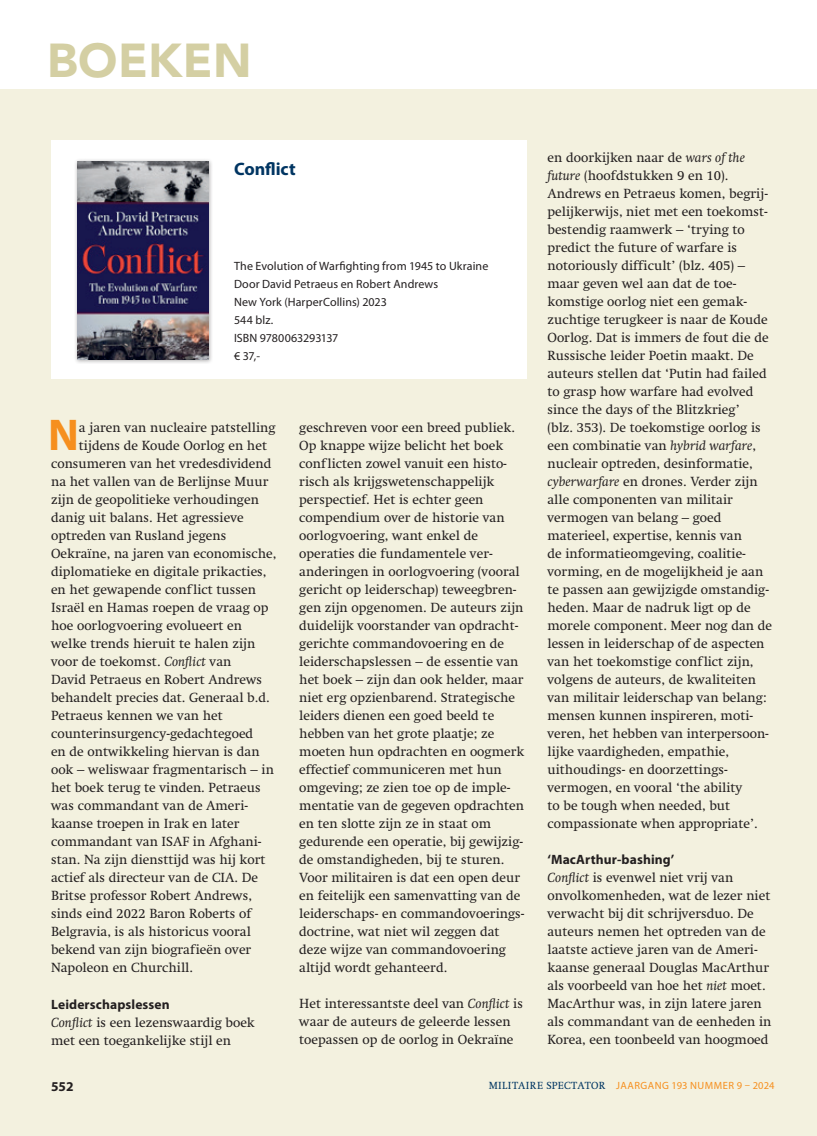
<style>
.page{position:relative;width:817px;height:1136px;background:#fff}
.page>*{position:absolute;margin:0;border:0;box-sizing:border-box;transform-origin:0 0}
.t1{font:900 47.25px "Avenir LT Std";letter-spacing:.01em;color:#d4cfa3}
.t2{font:700 44.7px "Myriad Pro";color:#f68f1e}
.t3{font:700 18px "Myriad Pro";letter-spacing:-.005em;color:#003562}
.t4{font:13.5px/18px "Swift LT Std";color:#231f20}
.t5{font:700 13.5px "Myriad Pro";letter-spacing:.01em;color:#231f20}
.t6{font:12px/18px "Myriad Pro";letter-spacing:.005em;color:#231f20}
.t7{font:10.5px "Myriad Pro";letter-spacing:.045em;color:#f68f1e}
.s1{font-style:italic}
.s2{font-family:"Swift LT Std";color:#003562}
</style>
<div class="page">
<div style="left:0;top:89px;width:816px;height:1046px;background:#f3f1df"></div>
<div style="left:51px;top:140px;width:475px;height:238px;background:#fff"></div>
<div style="left:73px;top:157px;width:140px;height:207px;background:#231f20;opacity:.35"></div>
<img style="left:77px;top:161px;width:132px;height:199px">
<h1 class="t1" style="left:47px;top:32px;width:206px">BOEKEN</h1>
<h3 class="t3" style="left:234px;top:157px;width:63px">Conflict</h3>
<p class="t6" style="left:234px;top:257px;width:256px">The Evolution of Warfighting from 1945 to Ukraine<br>Door David Petraeus en Robert Andrews<br>New York (HarperCollins) 2023<br>544 blz.<br>ISBN 9780063293137<br>€ 37,-</p>
<h2 class="t2" style="left:48px;top:406px;width:32px">N</h2>
<p class="t4" style="left:79px;top:419px;width:198px">a jaren van nucleaire patstelling</p>
<p class="t4" style="left:79px;top:437px;width:189px">tijdens de Koude Oorlog en het</p>
<p class="t4" style="left:51px;top:455px;width:222px">consumeren van het vredesdividend</p>
<p class="t4" style="left:51px;top:473px;width:219px">na het vallen van de Berlijnse Muur</p>
<p class="t4" style="left:51px;top:491px;width:209px">zijn de geopolitieke verhoudingen</p>
<p class="t4" style="left:51px;top:509px;width:194px">danig uit balans. Het agressieve</p>
<p class="t4" style="left:51px;top:527px;width:177px">optreden van Rusland jegens</p>
<p class="t4" style="left:51px;top:545px;width:227px">Oekraïne, na jaren van economische,</p>
<p class="t4" style="left:51px;top:563px;width:217px">diplomatieke en digitale prikacties,</p>
<p class="t4" style="left:51px;top:581px;width:206px">en het gewapende conflict tussen</p>
<p class="t4" style="left:51px;top:599px;width:219px">Israël en Hamas roepen de vraag op</p>
<p class="t4" style="left:51px;top:617px;width:192px">hoe oorlogvoering evolueert en</p>
<p class="t4" style="left:51px;top:635px;width:206px">welke trends hieruit te halen zijn</p>
<p class="t4" style="left:51px;top:653px;width:182px">voor de toekomst. <span class="s1">Conflict</span> van</p>
<p class="t4" style="left:51px;top:671px;width:213px">David Petraeus en Robert Andrews</p>
<p class="t4" style="left:51px;top:689px;width:220px">behandelt precies dat. Generaal b.d.</p>
<p class="t4" style="left:51px;top:707px;width:173px">Petraeus kennen we van het</p>
<p class="t4" style="left:51px;top:725px;width:204px">counterinsurgency-gedachtegoed</p>
<p class="t4" style="left:51px;top:743px;width:210px">en de ontwikkeling hiervan is dan</p>
<p class="t4" style="left:51px;top:761px;width:224px">ook – weliswaar fragmentarisch – in</p>
<p class="t4" style="left:51px;top:779px;width:211px">het boek terug te vinden. Petraeus</p>
<p class="t4" style="left:51px;top:797px;width:198px">was commandant van de Ameri-</p>
<p class="t4" style="left:51px;top:815px;width:190px">kaanse troepen in Irak en later</p>
<p class="t4" style="left:51px;top:833px;width:211px">commandant van ISAF in Afghani-</p>
<p class="t4" style="left:51px;top:851px;width:216px">stan. Na zijn diensttijd was hij kort</p>
<p class="t4" style="left:51px;top:869px;width:208px">actief als directeur van de CIA. De</p>
<p class="t4" style="left:51px;top:887px;width:202px">Britse professor Robert Andrews,</p>
<p class="t4" style="left:51px;top:905px;width:202px">sinds eind 2022 Baron Roberts of</p>
<p class="t4" style="left:51px;top:923px;width:201px">Belgravia, is als historicus vooral</p>
<p class="t4" style="left:51px;top:941px;width:202px">bekend van zijn biografieën over</p>
<p class="t4" style="left:51px;top:959px;width:143px">Napoleon en Churchill.</p>
<p class="t5" style="left:51px;top:995px;width:120px">Leiderschapslessen</p>
<p class="t4" style="left:51px;top:1013px;width:205px"><span class="s1">Conflict</span> is een lezenswaardig boek met een toegankelijke stijl en</p>
<p class="t4" style="left:299px;top:419px;width:226px">geschreven voor een breed publiek.<br>Op knappe wijze belicht het boek conflicten zowel vanuit een histo&shy;risch als krijgswetenschappelijk perspectief. Het is echter geen compendium over de historie van oorlogvoering, want enkel de operaties die fundamentele ver&shy;anderingen in oorlogvoering (vooral gericht op leiderschap) teweegbren&shy;gen zijn opgenomen. De auteurs zijn duidelijk voorstander van opdracht&shy;gerichte commandovoering en de leiderschapslessen – de essentie van het boek – zijn dan ook helder, maar niet erg opzienbarend. Strategische leiders dienen een goed beeld te hebben van het grote plaatje; ze moeten hun opdrachten en oogmerk effectief communiceren met hun omgeving; ze zien toe op de imple&shy;mentatie van de gegeven opdrachten en ten slotte zijn ze in staat om gedurende een operatie, bij gewijzig&shy;de omstandigheden, bij te sturen.<br>Voor militairen is dat een open deur en feitelijk een samenvatting van de leiderschaps- en commandovoerings&shy;doctrine, wat niet wil zeggen dat deze wijze van commandovoering altijd wordt gehanteerd.</p>
<p class="t4" style="left:299px;top:994px;width:225px">Het interessantste deel van <span class="s1">Conflict</span> is waar de auteurs de geleerde lessen toepassen op de oorlog in Oekraïne</p>
<p class="t4" style="left:547px;top:148px;width:226px">en doorkijken naar de <span class="s1">wars of the future</span> (hoofdstukken 9 en 10).<br>Andrews en Petraeus komen, begrij&shy;pelijkerwijs, niet met een toekomst&shy;bestendig raamwerk – ‘trying to predict the future of warfare is notoriously difficult’ (blz. 405) – maar geven wel aan dat de toe&shy;komstige oorlog niet een gemak&shy;zuchtige terugkeer is naar de Koude Oorlog. Dat is immers de fout die de Russische leider Poetin maakt. De auteurs stellen dat ‘Putin had failed to grasp how warfare had evolved since the days of the Blitzkrieg’<br>(blz. 353). De toekomstige oorlog is een combinatie van <span class="s1">hybrid warfare</span>, nucleair optreden, desinformatie, <span class="s1">cyberwarfare</span> en drones. Verder zijn alle componenten van militair vermogen van belang – goed materieel, expertise, kennis van<br>de informatieomgeving, coalitie&shy;vorming, en de mogelijkheid je aan te passen aan gewijzigde omstandig&shy;heden. Maar de nadruk ligt op de morele component. Meer nog dan de lessen in leiderschap of de aspecten van het toekomstige conflict zijn, volgens de auteurs, de kwaliteiten van militair leiderschap van belang: mensen kunnen inspireren, moti&shy;veren, het hebben van interpersoon&shy;lijke vaardigheden, empathie, uithoudings- en doorzettings&shy;vermogen, en vooral ‘the ability<br>to be tough when needed, but compassionate when appropriate’.</p>
<p class="t5" style="left:547px;top:850px;width:128px">‘MacArthur-bashing’</p>
<p class="t4" style="left:547px;top:868px;width:225px"><span class="s1">Conflict</span> is evenwel niet vrij van onvolkomenheden, wat de lezer niet verwacht bij dit schrijversduo. De auteurs nemen het optreden van de laatste actieve jaren van de Ameri&shy;kaanse generaal Douglas MacArthur als voorbeeld van hoe het <span class="s1">niet</span> moet.<br>MacArthur was, in zijn latere jaren als commandant van de eenheden in Korea, een toonbeeld van hoogmoed</p>
<p class="t5" style="left:51px;top:1077px;width:24px">552</p>
<p class="t7" style="left:488px;top:1078px;width:287px"><span class="s2">MILITAIRE SPECTATOR</span> JAARGANG 193 NUMMER 9 – 2024</p>
</div>
